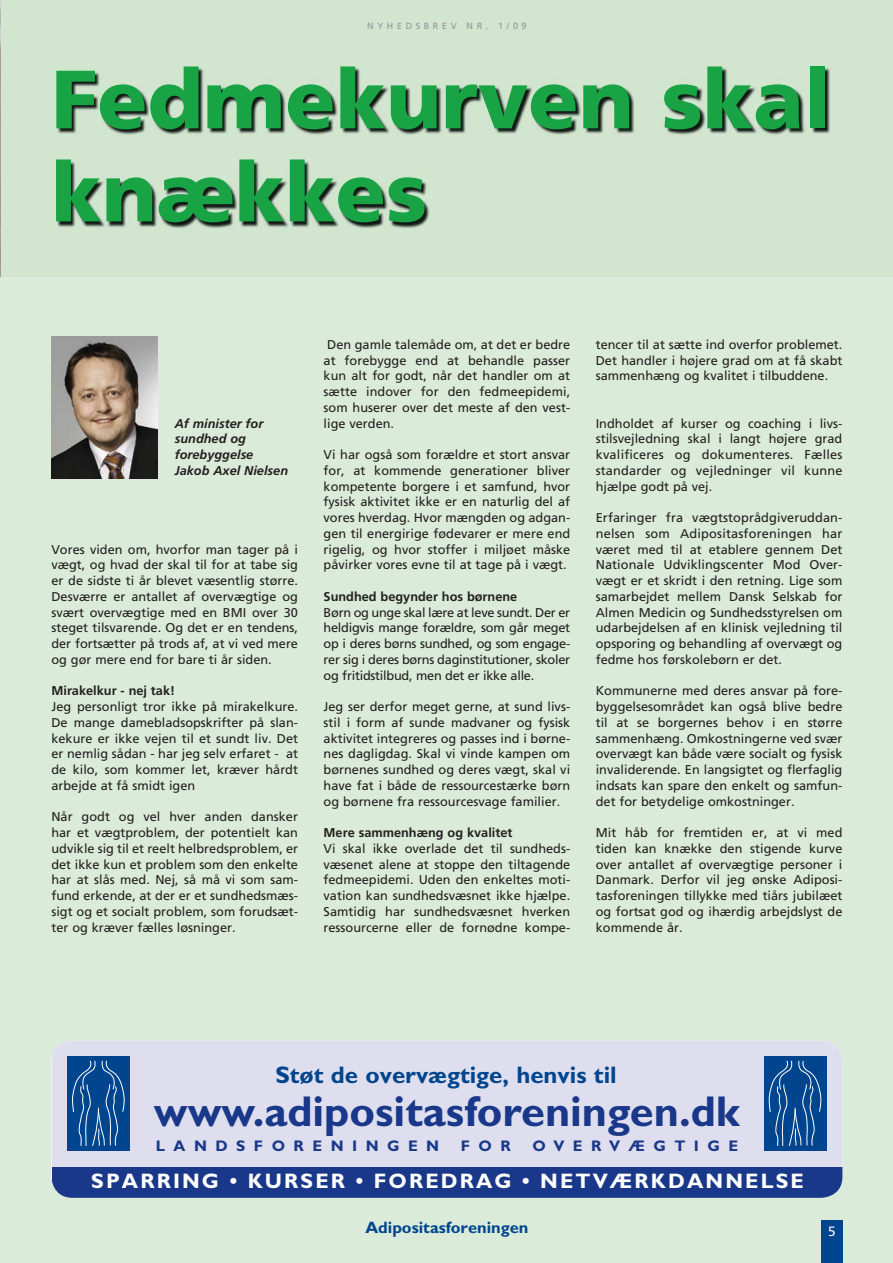
<style>
.page{position:relative;width:893px;height:1263px;background:#dbebd9}
.page>*{position:absolute;margin:0;border:0;box-sizing:border-box;transform-origin:0 0}
.t1{font:900 82.5px/93px "Frutiger";color:#18a345}
.t2{font:700 43.2px "Gill Sans";color:#193889}
.t3{font:700 24px "Gill Sans";color:#00458d}
.t4{font:700 21px "Gill Sans";letter-spacing:.1em;color:#fff}
.t5{font:700 16.5px "Gill Sans";color:#00458d}
.t6{font:700 15.3px "Gill Sans";letter-spacing:.55em;color:#193889}
.t7{font:13.5px "Frutiger";color:#fff}
.t8{font:12.75px/15.8px "Frutiger";color:#231f20;text-align:justify}
.t9{font:700 12.75px "Frutiger";color:#231f20}
.t10{font:italic 700 12.75px/15.8px "Frutiger";color:#231f20}
.t11{font:9px "Frutiger";letter-spacing:.4em;color:#939598}
</style>
<div class="page">
<div style="left:0;top:0;width:893px;height:277px;background:#d1e5cf"></div>
<img style="left:0;top:0;width:1px;height:277px">
<div style="left:821px;top:1221px;width:21px;height:42px;background:#00458d"></div>
<img style="left:57px;top:68px;width:773px;height:160px">
<div style="left:52px;top:1041px;width:790px;height:157px;background:#dedeee;border-radius:21px"></div>
<div style="left:52px;top:1167px;width:790px;height:31px;background:#193889"></div>
<div style="left:67px;top:1056px;width:63px;height:95px;background:#00458d"></div>
<svg style="left:72px;top:1060px;width:53px;height:86px"></svg>
<div style="left:764px;top:1056px;width:63px;height:95px;background:#00458d"></div>
<svg style="left:769px;top:1060px;width:53px;height:86px"></svg>
<img style="left:51px;top:336px;width:107px;height:142px">
<p class="t11" style="left:367px;top:22px;width:161px">NYHEDSBREV NR. 1/09</p>
<h1 class="t1" style="left:51px;top:60px;width:781px">Fedmekurven skal knækkes</h1>
<p class="t10" style="left:175px;top:416px;width:115px">Af minister for sundhed og forebyggelse<br>Jakob Axel Nielsen</p>
<p class="t8" style="left:51px;top:542px;width:248px">Vores viden om, hvorfor man tager på i vægt, og hvad der skal til for at tabe sig er de sidste ti år blevet væsentlig større.<br>Desværre er antallet af overvægtige og svært overvægtige med en BMI over 30 steget tilsvarende. Og det er en tendens, der fortsætter på trods af, at vi ved mere og gør mere end for bare ti år siden.</p>
<p class="t9" style="left:51px;top:686px;width:125px">Mirakelkur - nej tak!</p>
<p class="t8" style="left:51px;top:700px;width:248px">Jeg personligt tror ikke på mirakelkure.<br>De mange damebladsopskrifter på slan&shy;kekure er ikke vejen til et sundt liv. Det er nemlig sådan - har jeg selv erfaret - at de kilo, som kommer let, kræver hårdt arbejde at få smidt igen</p>
<p class="t8" style="left:51px;top:810px;width:248px">Når godt og vel hver anden dansker har et vægtproblem, der potentielt kan udvikle sig til et reelt helbredsproblem, er det ikke kun et problem som den enkelte har at slås med. Nej, så må vi som sam&shy;fund erkende, at der er et sundhedsmæs&shy;sigt og et socialt problem, som forudsæt&shy;ter og kræver fælles løsninger.</p>
<p class="t8" style="left:324px;top:338px;width:248px">Den gamle talemåde om, at det er bedre at forebygge end at behandle passer kun alt for godt, når det handler om at sætte indover for den fedmeepidemi, som huserer over det meste af den vest&shy;lige verden.</p>
<p class="t8" style="left:324px;top:448px;width:248px">Vi har også som forældre et stort ansvar for, at kommende generationer bliver kompetente borgere i et samfund, hvor fysisk aktivitet ikke er en naturlig del af vores hverdag. Hvor mængden og adgan&shy;gen til energirige fødevarer er mere end rigelig, og hvor stoffer i miljøet måske påvirker vores evne til at tage på i vægt.</p>
<p class="t9" style="left:324px;top:591px;width:195px">Sundhed begynder hos børnene</p>
<p class="t8" style="left:324px;top:605px;width:248px">Børn og unge skal lære at leve sundt. Der er heldigvis mange forældre, som går meget op i deres børns sundhed, og som engage&shy;rer sig i deres børns daginstitutioner, skoler og fritidstilbud, men det er ikke alle.</p>
<p class="t8" style="left:324px;top:700px;width:248px">Jeg ser derfor meget gerne, at sund livs&shy;stil i form af sunde madvaner og fysisk aktivitet integreres og passes ind i børne&shy;nes dagligdag. Skal vi vinde kampen om børnenes sundhed og deres vægt, skal vi have fat i både de ressourcestærke børn og børnene fra ressourcesvage familier.</p>
<p class="t9" style="left:324px;top:828px;width:190px">Mere sammenhæng og kvalitet</p>
<p class="t8" style="left:324px;top:842px;width:248px">Vi skal ikke overlade det til sundheds&shy;væsenet alene at stoppe den tiltagende fedmeepidemi. Uden den enkeltes moti&shy;vation kan sundhedsvæsnet ikke hjælpe.<br>Samtidig har sundhedsvæsnet hverken ressourcerne eller de fornødne kompe-</p>
<p class="t8" style="left:596px;top:338px;width:248px">tencer til at sætte ind overfor problemet.<br>Det handler i højere grad om at få skabt sammenhæng og kvalitet i tilbuddene.</p>
<p class="t8" style="left:596px;top:416px;width:248px">Indholdet af kurser og coaching i livs&shy;stilsvejledning skal i langt højere grad kvalificeres og dokumenteres. Fælles standarder og vejledninger vil kunne hjælpe godt på vej.</p>
<p class="t8" style="left:596px;top:511px;width:248px">Erfaringer fra vægtstoprådgiveruddan&shy;nelsen som Adipositasforeningen har været med til at etablere gennem Det Nationale Udviklingscenter Mod Over&shy;vægt er et skridt i den retning. Lige som samarbejdet mellem Dansk Selskab for Almen Medicin og Sundhedsstyrelsen om udarbejdelsen af en klinisk vejledning til opsporing og behandling af overvægt og fedme hos førskolebørn er det.</p>
<p class="t8" style="left:596px;top:684px;width:248px">Kommunerne med deres ansvar på fore&shy;byggelsesområdet kan også blive bedre til at se borgernes behov i en større sammenhæng. Omkostningerne ved svær overvægt kan både være socialt og fysisk invaliderende. En langsigtet og flerfaglig indsats kan spare den enkelt og samfun&shy;det for betydelige omkostninger.</p>
<p class="t8" style="left:596px;top:826px;width:248px">Mit håb for fremtiden er, at vi med tiden kan knække den stigende kurve over antallet af overvægtige personer i Danmark. Derfor vil jeg ønske Adiposi&shy;tasforeningen tillykke med tiårs jubilæet og fortsat god og ihærdig arbejdslyst de kommende år.</p>
<h3 class="t3" style="left:275px;top:1067px;width:343px">Støt de overvægtige, henvis til</h3>
<h2 class="t2" style="left:154px;top:1097px;width:587px">www.adipositasforeningen.dk</h2>
<p class="t6" style="left:156px;top:1141px;width:285px">LANDSFORENINGEN</p>
<p class="t6" style="left:461px;top:1141px;width:52px">FOR</p>
<p class="t6" style="left:532px;top:1141px;width:207px">OVERVÆGTIGE</p>
<h3 class="t4" style="left:91px;top:1174px;width:714px">SPARRING • KURSER • FOREDRAG • NETVÆRKDANNELSE</h3>
<p class="t5" style="left:365px;top:1222px;width:165px">Adipositasforeningen</p>
<p class="t7" style="left:828px;top:1226px;width:9px">5</p>
</div>
